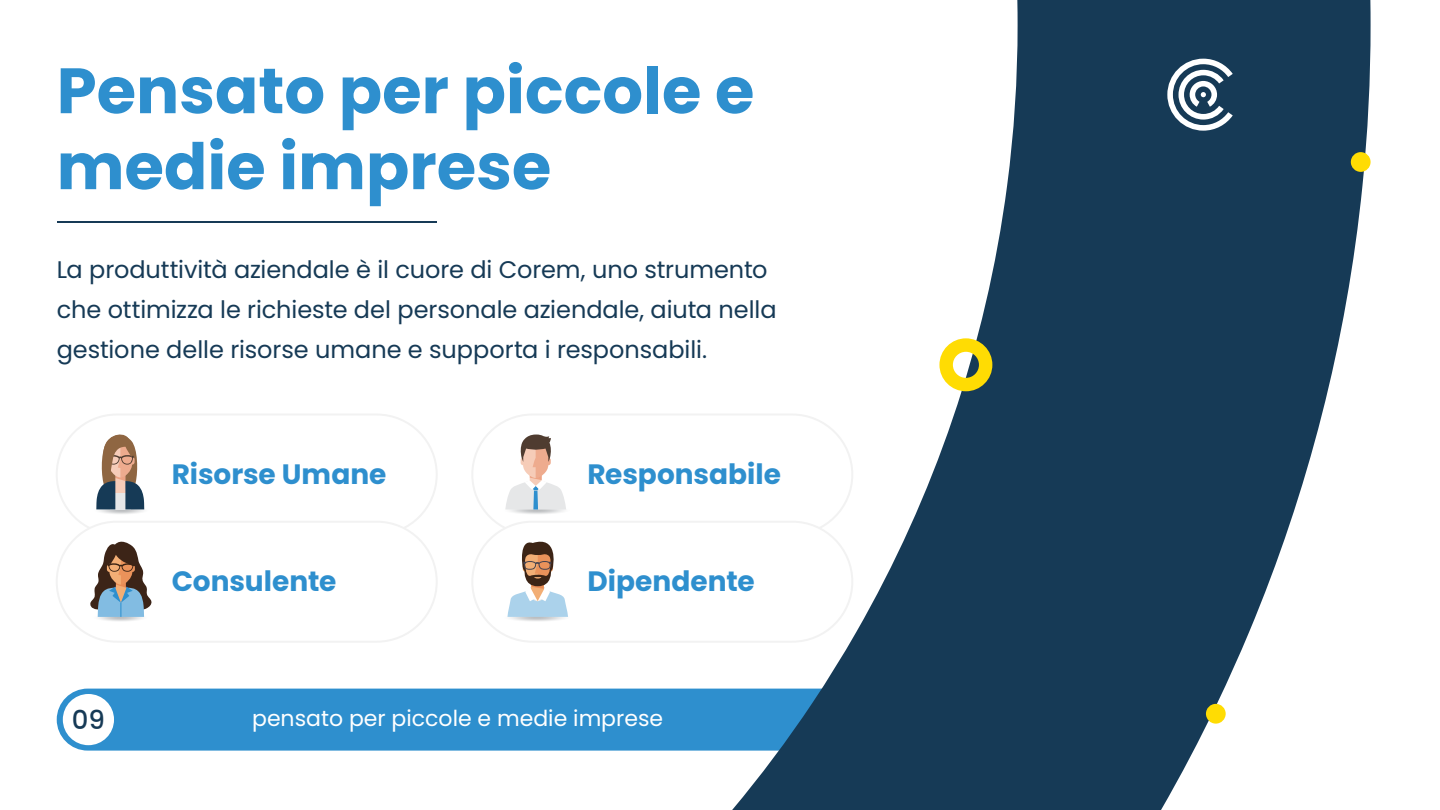
<style>
.page{position:relative;width:1440px;height:810px;background:#fff}
.page>*{position:absolute;margin:0;border:0;box-sizing:border-box;transform-origin:0 0}
.t1{font:700 64px/76px "Poppins";color:#2e8fce}
.t2{font:700 28px "Poppins";color:#2e8fce}
.t3{font:500 26px "Poppins";color:#163a56}
.t4{font:24px/40px "Poppins";letter-spacing:-.005em;color:#163a56}
.t5{font:22px "Poppins";color:#fff}
</style>
<div class="page">
<div style="left:57px;top:689px;width:675px;height:62px;background:#2e8fce"></div>
<div style="left:63px;top:694px;width:51px;height:51px;background:#fff;border-radius:50%"></div>
<svg style="left:732px;top:0;width:639px;height:810px;fill:#163a56"></svg>
<hr style="left:57px;top:221px;width:380px;height:2px;background:#163a56">
<svg style="left:1167px;top:59px;width:66px;height:72px"></svg>
<div style="left:56px;top:414px;width:382px;height:122px;border:2px solid #f2f2f2;border-radius:60px"></div>
<svg style="left:93px;top:505px;width:55px;height:10px"></svg>
<svg style="left:96px;top:434px;width:48px;height:75px"></svg>
<div style="left:472px;top:415px;width:380px;height:120px;background:#fff;border-radius:60px"></div>
<div style="left:471px;top:414px;width:382px;height:122px;border:2px solid #f2f2f2;border-radius:60px"></div>
<div style="left:57px;top:522px;width:380px;height:120px;background:#fff;border-radius:60px"></div>
<div style="left:56px;top:521px;width:382px;height:122px;border:2px solid #f2f2f2;border-radius:60px"></div>
<svg style="left:503px;top:505px;width:67px;height:10px"></svg>
<svg style="left:505px;top:435px;width:61px;height:74px"></svg>
<svg style="left:93px;top:613px;width:54px;height:9px"></svg>
<svg style="left:90px;top:541px;width:62px;height:76px"></svg>
<div style="left:472px;top:522px;width:380px;height:120px;background:#fff;border-radius:60px"></div>
<div style="left:471px;top:521px;width:382px;height:122px;border:2px solid #f2f2f2;border-radius:60px"></div>
<svg style="left:503px;top:613px;width:67px;height:9px"></svg>
<svg style="left:507px;top:541px;width:61px;height:76px"></svg>
<div style="left:1206px;top:704px;width:20px;height:20px;background:#ffdc03;border-radius:50%"></div>
<svg style="left:939px;top:338px;width:53px;height:53px"></svg>
<div style="left:1351px;top:152px;width:20px;height:20px;background:#ffdc03;border-radius:50%"></div>
<h1 class="t1" style="left:57px;top:53px;width:699px">Pensato per piccole e medie imprese</h1>
<p class="t4" style="left:57px;top:250px;width:721px">La produttività aziendale è il cuore di Corem, uno strumento che ottimizza le richieste del personale aziendale, aiuta nella gestione delle risorse umane e supporta i responsabili.</p>
<p class="t2" style="left:172px;top:458px;width:216px">Risorse Umane</p>
<p class="t2" style="left:587px;top:458px;width:195px">Responsabile</p>
<p class="t2" style="left:172px;top:565px;width:166px">Consulente</p>
<p class="t2" style="left:587px;top:565px;width:169px">Dipendente</p>
<p class="t3" style="left:72px;top:705px;width:35px">09</p>
<p class="t5" style="left:252px;top:706px;width:413px">pensato per piccole e medie imprese</p>
</div>
